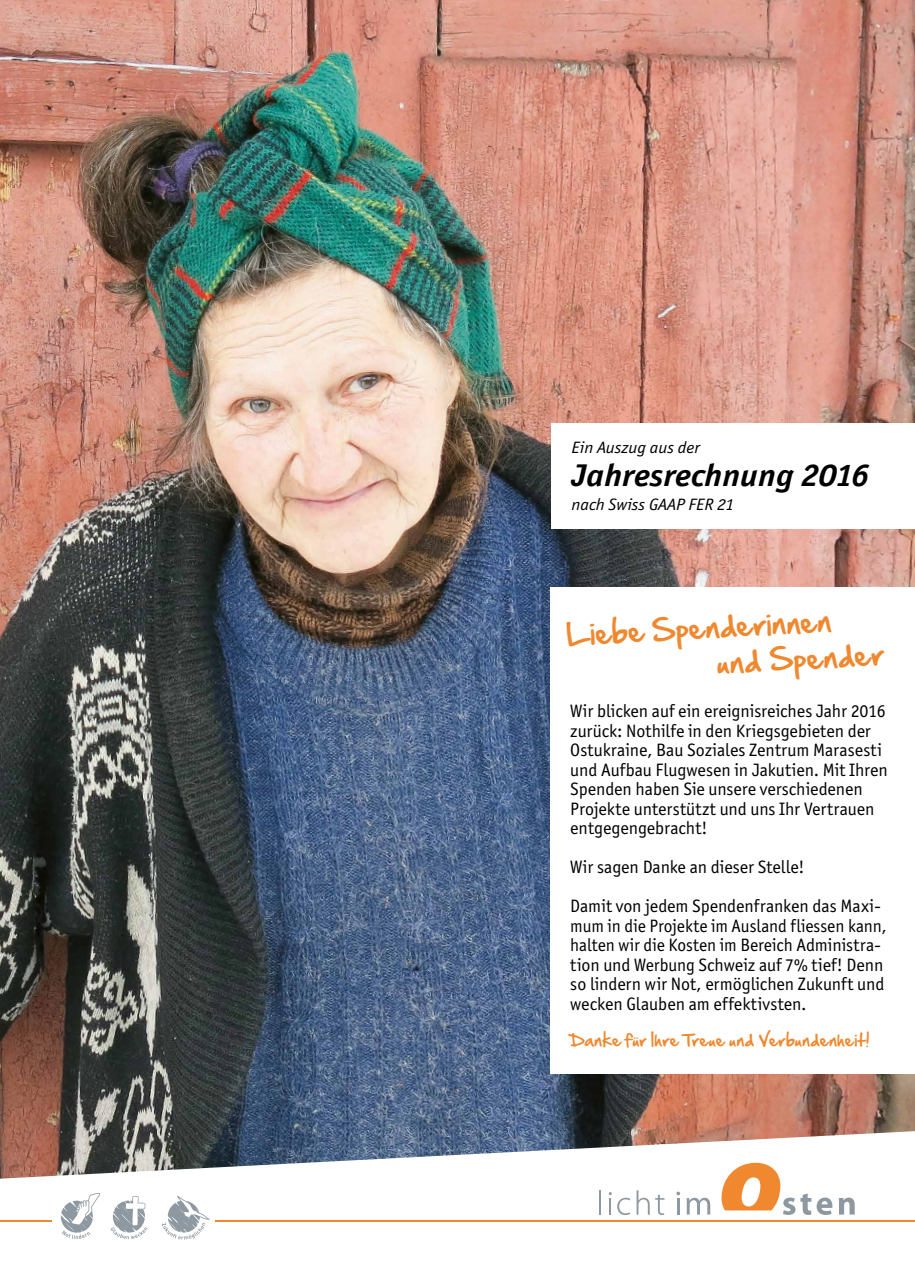
<style>
.page{position:relative;width:915px;height:1263px;background:#fff}
.page>*{position:absolute;margin:0;border:0;box-sizing:border-box;transform-origin:0 0}
.t1{font:italic 700 31.5px "Officina Sans ITC Std";color:#000;scale:1.09 1}
.t2{font:27px/36px "Hand Of Sean";color:#ef882f}
.t3{font:18px/19.5px "Officina Sans ITC Std";color:#000}
.t4{font:italic 16.5px "Officina Sans ITC Std";color:#000;scale:1.09 1}
.t5{font:15px "Hand Of Sean";letter-spacing:.005em;color:#ef882f}
</style>
<div class="page">
<img style="left:0;top:0;width:914px;height:1131px">
<div style="left:551px;top:423px;width:363px;height:105px;background:#fff"></div>
<div style="left:550px;top:587px;width:364px;height:487px;background:#fff"></div>
<svg style="left:0;top:1131px;width:914px;height:109px"></svg>
<hr style="left:215px;top:1220px;width:699px;height:2px;background:#ef882f">
<hr style="left:0;top:1220px;width:51px;height:2px;background:#ef882f">
<svg style="left:111px;top:1196px;width:37px;height:43px"></svg>
<svg style="left:161px;top:1196px;width:49px;height:43px"></svg>
<svg style="left:61px;top:1192px;width:39px;height:47px"></svg>
<hr style="left:599px;top:1190px;width:2px;height:25px;background:#8e98a0">
<svg style="left:608px;top:1192px;width:3px;height:23px"></svg>
<svg style="left:617px;top:1198px;width:13px;height:17px"></svg>
<svg style="left:636px;top:1190px;width:13px;height:25px"></svg>
<svg style="left:655px;top:1194px;width:9px;height:21px"></svg>
<hr style="left:676px;top:1198px;width:3px;height:16px;background:#8e98a0">
<svg style="left:676px;top:1191px;width:4px;height:4px"></svg>
<svg style="left:686px;top:1198px;width:24px;height:16px"></svg>
<svg style="left:721px;top:1163px;width:111px;height:52px"></svg>
<svg style="left:838px;top:1197px;width:16px;height:17px"></svg>
<p class="t4" style="left:571px;top:438px;width:119px">Ein Auszug aus der</p>
<h1 class="t1" style="left:571px;top:456px;width:274px">Jahresrechnung 2016</h1>
<p class="t4" style="left:571px;top:495px;width:151px">nach Swiss GAAP FER 21</p>
<h2 class="t2" style="left:713px;top:608px;width:169px;text-indent:-148px;rotate:-3deg">Liebe Spenderinnen und Spender</h2>
<p class="t3" style="left:570px;top:701px;width:319px">Wir blicken auf ein ereignisreiches Jahr 2016 zurück: Nothilfe in den Kriegsgebieten der Ostukraine, Bau Soziales Zentrum Marasesti und Aufbau Flugwesen in Jakutien. Mit Ihren Spenden haben Sie unsere verschiedenen Projekte unterstützt und uns Ihr Vertrauen entgegengebracht!</p>
<p class="t3" style="left:570px;top:848px;width:312px;line-height:39px">Wir sagen Danke an dieser Stelle!<br>Damit von jedem Spendenfranken das Maxi-</p>
<p class="t3" style="left:570px;top:916px;width:317px">mum in die Projekte im Ausland fliessen kann, halten wir die Kosten im Bereich Administra&shy;tion und Werbung Schweiz auf 7% tief! Denn so lindern wir Not, ermöglichen Zukunft und wecken Glauben am effektivsten.</p>
<p class="t5" style="left:570px;top:1026px;width:300px">Danke für Ihre Treue und Verbundenheit!</p>
</div>
